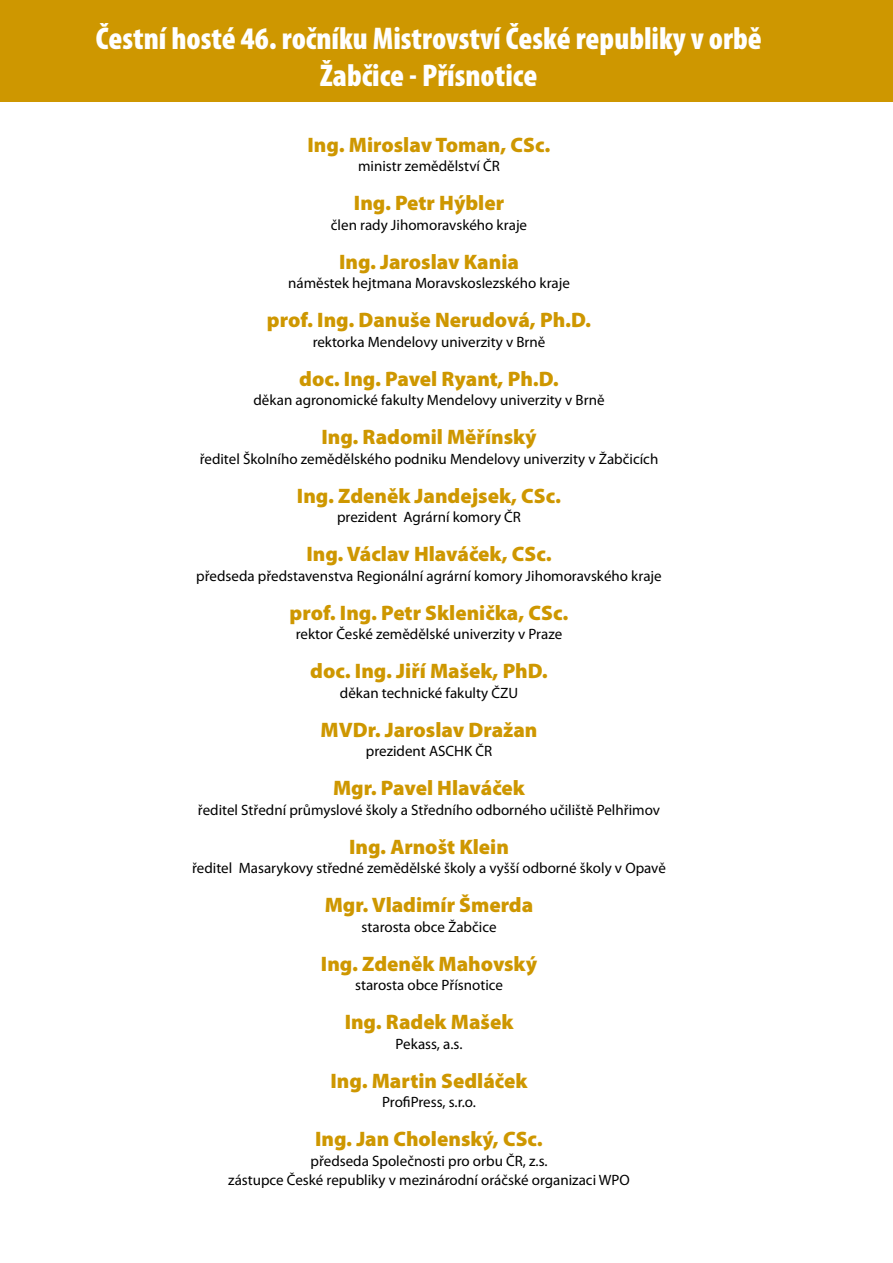
<style>
.page{position:relative;width:893px;height:1263px;background:#fff}
.page>*{position:absolute;margin:0;border:0;box-sizing:border-box;transform-origin:0 0}
.t1{font:900 condensed 31.5px/37.8px "Myriad Pro";color:#fff;text-align:center}
.t2{font:900 21px "Myriad Pro";color:#ce9700}
.t3{font:15px/19.5px "Myriad Pro";color:#000;text-align:center}
</style>
<div class="page">
<div style="left:0;top:0;width:892px;height:101px;background:#ce9700"></div>
<h1 class="t1" style="left:96px;top:20px;width:667px">Čestní hosté 46. ročníku Mistrovství České republiky v orbě<br>Žabčice - Přísnotice</h1>
<h2 class="t2" style="left:308px;top:133px;width:244px">Ing. Miroslav Toman, CSc.</h2>
<p class="t3" style="left:358px;top:156px;width:143px">ministr zemědělství ČR</p>
<h2 class="t2" style="left:354px;top:191px;width:152px">Ing. Petr Hýbler</h2>
<p class="t3" style="left:331px;top:215px;width:198px">člen rady Jihomoravského kraje</p>
<h2 class="t2" style="left:339px;top:250px;width:181px">Ing. Jaroslav Kania</h2>
<p class="t3" style="left:288px;top:273px;width:283px">náměstek hejtmana Moravskoslezského kraje</p>
<h2 class="t2" style="left:267px;top:308px;width:326px">prof. Ing. Danuše Nerudová, Ph.D.</h2>
<p class="t3" style="left:313px;top:332px;width:234px">rektorka Mendelovy univerzity v Brně</p>
<h2 class="t2" style="left:299px;top:367px;width:261px">doc. Ing. Pavel Ryant, Ph.D.</h2>
<p class="t3" style="left:254px;top:390px;width:353px">děkan agronomické fakulty Mendelovy univerzity v Brně</p>
<h2 class="t2" style="left:321px;top:425px;width:217px">Ing. Radomil Měřínský</h2>
<p class="t3" style="left:200px;top:449px;width:460px">ředitel Školního zemědělského podniku Mendelovy univerzity v Žabčicích</p>
<h2 class="t2" style="left:297px;top:484px;width:266px">Ing. Zdeněk Jandejsek, CSc.</h2>
<p class="t3" style="left:337px;top:507px;width:185px">prezident Agrární komory ČR</p>
<h2 class="t2" style="left:306px;top:542px;width:247px">Ing. Václav Hlaváček, CSc.</h2>
<p class="t3" style="left:196px;top:566px;width:467px">předseda představenstva Regionální agrární komory Jihomoravského kraje</p>
<h2 class="t2" style="left:290px;top:601px;width:280px">prof. Ing. Petr Sklenička, CSc.</h2>
<p class="t3" style="left:296px;top:624px;width:268px">rektor České zemědělské univerzity v Praze</p>
<h2 class="t2" style="left:310px;top:659px;width:239px">doc. Ing. Jiří Mašek, PhD.</h2>
<p class="t3" style="left:340px;top:683px;width:180px">děkan technické fakulty ČZU</p>
<h2 class="t2" style="left:321px;top:718px;width:218px">MVDr. Jaroslav Dražan</h2>
<p class="t3" style="left:366px;top:741px;width:128px">prezident ASCHK ČR</p>
<h2 class="t2" style="left:333px;top:776px;width:193px">Mgr. Pavel Hlaváček</h2>
<p class="t3" style="left:198px;top:800px;width:464px">ředitel Střední průmyslové školy a Středního odborného učiliště Pelhřimov</p>
<h2 class="t2" style="left:349px;top:835px;width:161px">Ing. Arnošt Klein</h2>
<p class="t3" style="left:192px;top:858px;width:475px">ředitel Masarykovy středné zemědělské školy a vyšší odborné školy v Opavě</p>
<h2 class="t2" style="left:325px;top:893px;width:210px">Mgr. Vladimír Šmerda</h2>
<p class="t3" style="left:362px;top:917px;width:136px">starosta obce Žabčice</p>
<h2 class="t2" style="left:321px;top:952px;width:218px">Ing. Zdeněk Mahovský</h2>
<p class="t3" style="left:355px;top:975px;width:149px">starosta obce Přísnotice</p>
<h2 class="t2" style="left:345px;top:1010px;width:170px">Ing. Radek Mašek</h2>
<p class="t3" style="left:396px;top:1034px;width:68px">Pekass, a.s.</p>
<h2 class="t2" style="left:331px;top:1069px;width:198px">Ing. Martin Sedláček</h2>
<p class="t3" style="left:382px;top:1092px;width:95px">ProfiPress, s.r.o.</p>
<h2 class="t2" style="left:315px;top:1127px;width:229px">Ing. Jan Cholenský, CSc.</h2>
<p class="t3" style="left:228px;top:1151px;width:403px">předseda Společnosti pro orbu ČR, z.s.<br>zástupce České republiky v mezinárodní oráčské organizaci WPO</p>
</div>
